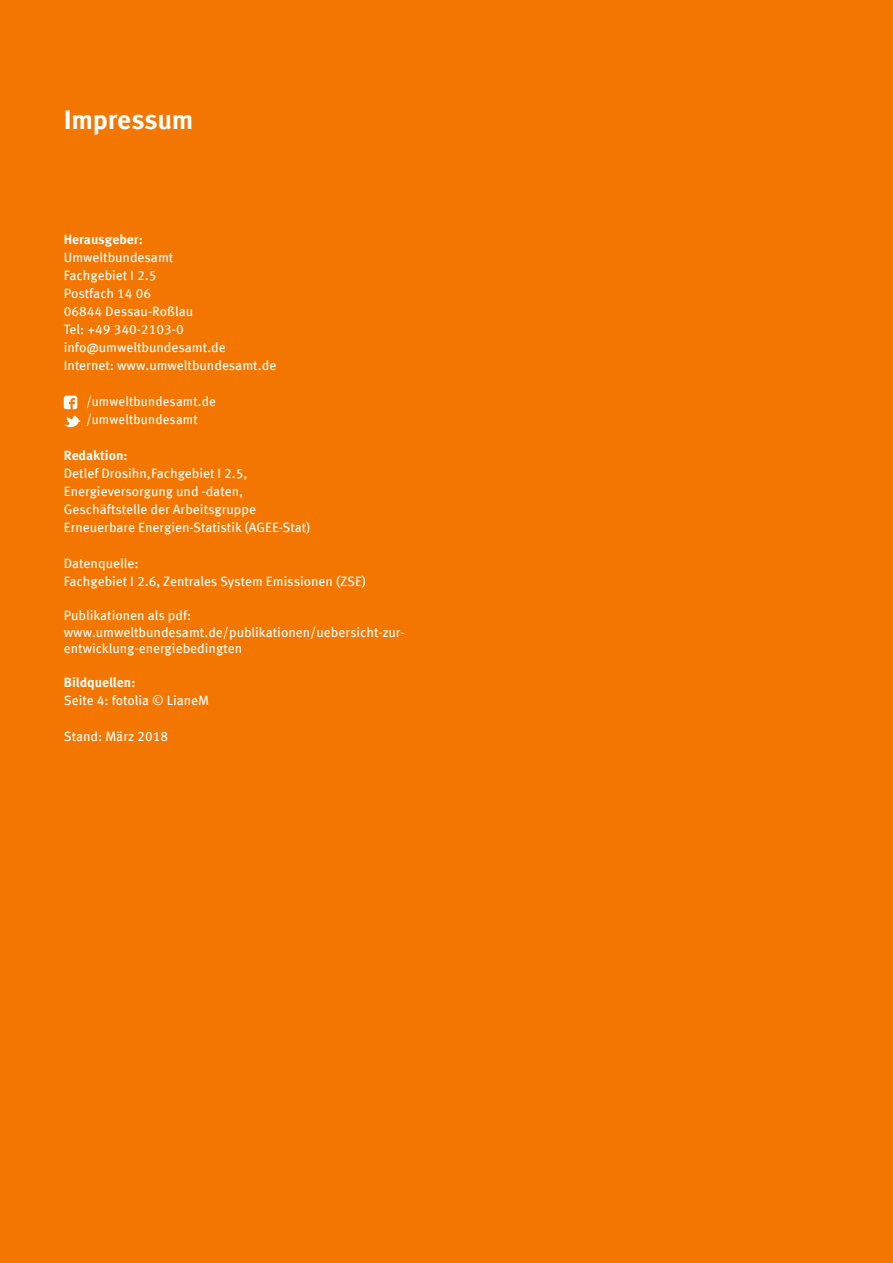
<style>
.page{position:relative;width:893px;height:1263px;background:#f37600}
.page>*{position:absolute;margin:0;border:0;box-sizing:border-box;transform-origin:0 0}
.t1{font:700 27px "Meta Offc";letter-spacing:-.01em;color:#fff}
.t2{font:13.5px/18px "Meta Offc";color:#fff}
.t3{font:13.5px/18px "Meta Offc";color:#fff;scale:.95 1}
.t4{font:700 13.5px "Meta Offc";color:#fff}
</style>
<div class="page">
<svg style="left:64px;top:396px;width:13px;height:13px"></svg>
<svg style="left:64px;top:416px;width:17px;height:12px"></svg>
<h1 class="t1" style="left:64px;top:103px;width:131px">Impressum</h1>
<p class="t4" style="left:64px;top:231px;width:81px">Herausgeber:</p>
<p class="t2" style="left:64px;top:249px;width:214px">Umweltbundesamt<br>Fachgebiet I 2.5<br>Postfach 14 06<br>06844 Dessau-Roßlau<br>Tel: +49 340-2103-0 info@umweltbundesamt.de<br>Internet: www.umweltbundesamt.de</p>
<p class="t3" style="left:86px;top:393px;width:138px">/umweltbundesamt.de /umweltbundesamt</p>
<p class="t4" style="left:64px;top:447px;width:65px">Redaktion:</p>
<p class="t2" style="left:64px;top:465px;width:248px">Detlef Drosihn,Fachgebiet I 2.5, Energieversorgung und -daten, Geschäftstelle der Arbeitsgruppe Erneuerbare Energien-Statistik (AGEE-Stat)</p>
<p class="t2" style="left:64px;top:555px;width:304px">Datenquelle:<br>Fachgebiet I 2.6, Zentrales System Emissionen (ZSE)</p>
<p class="t2" style="left:64px;top:608px;width:342px;line-height:16.2px">Publikationen als pdf: www.umweltbundesamt.de/publikationen/uebersicht-zur&shy;entwicklung-energiebedingten</p>
<p class="t4" style="left:64px;top:674px;width:73px">Bildquellen:</p>
<p class="t2" style="left:64px;top:692px;width:147px">Seite 4: fotolia © LianeM</p>
<p class="t2" style="left:64px;top:728px;width:106px">Stand: März 2018</p>
</div>
